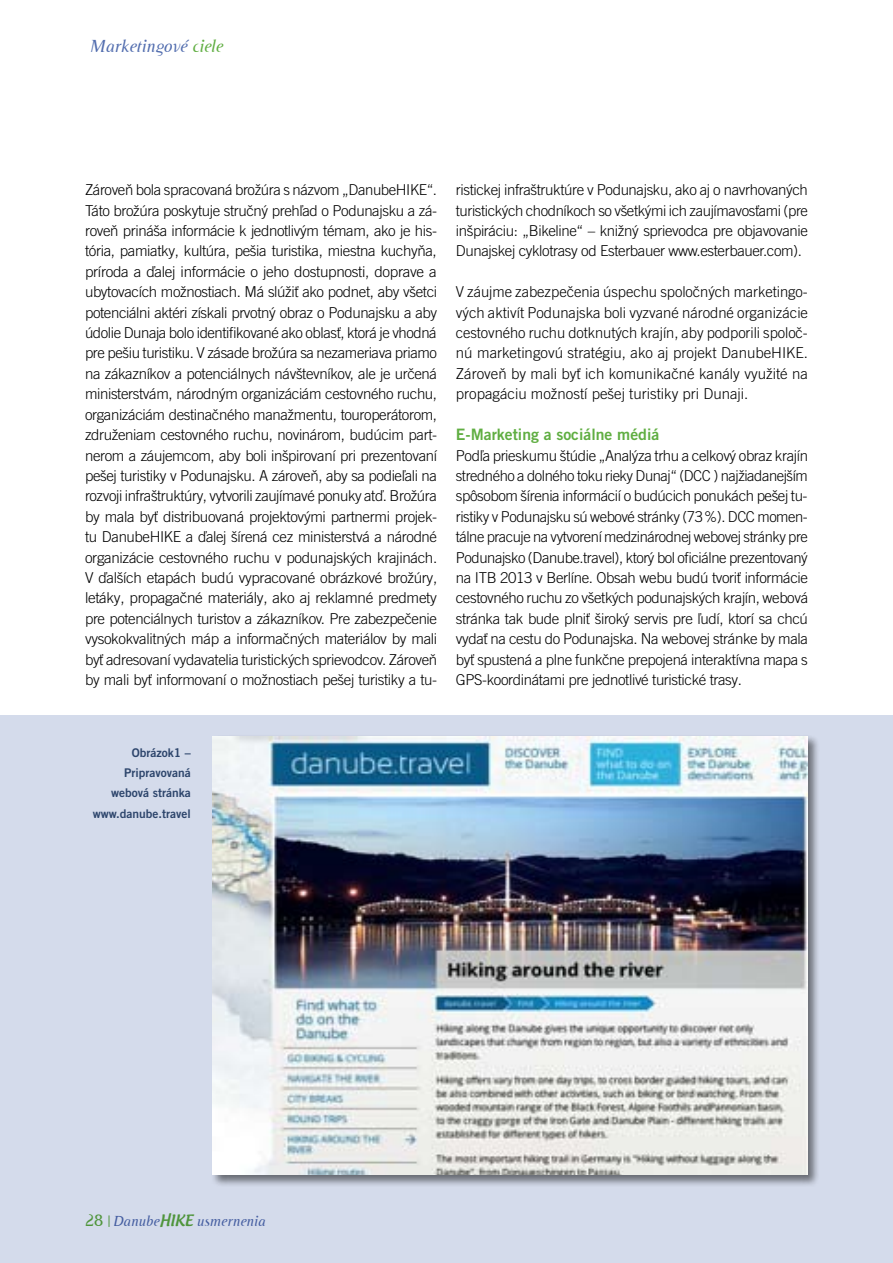
<style>
.page{position:relative;width:893px;height:1263px;background:#fff}
.page>*{position:absolute;margin:0;border:0;box-sizing:border-box;transform-origin:0 0}
.t1{font:italic 18px "Cutoff Pro";letter-spacing:-.01em;color:#536eaf}
.t2{font:15.75px "Trade Gothic LT Pro Bd 2";color:#60ae42}
.t3{font:300 15px/20.4px "Trade Gothic LT Pro";letter-spacing:-.025em;color:#000;text-align:justify}
.t4{font:italic 15px "Cutoff Pro";color:#536eaf}
.t5{font:12px/20.4px "Trade Gothic LT Pro Bd 2";color:#2d456c;text-align:right}
.s1{color:#60ae42}
.s2{font-style:normal;font-size:18px;color:#60ae42}
.s3{font-style:normal;color:#60ae42}
.s4{font-family:"Androgyne";font-weight:500;font-style:normal;color:#60ae42}
</style>
<div class="page">
<div style="left:0;top:716px;width:893px;height:547px;background:#d4dbeb"></div>
<div style="left:210px;top:733px;width:609px;height:453px;background:#000;opacity:.5"></div>
<img style="left:213px;top:736px;width:595px;height:439px">
<p class="t1" style="left:90px;top:36px;width:135px">Marketingové <span class="s1">ciele</span></p>
<p class="t3" style="left:85px;top:179px;width:354px">Zároveň bola spracovaná brožúra s názvom „DanubeHIKE“.<br>Táto brožúra poskytuje stručný prehľad o Podunajsku a zá&shy;roveň prináša informácie k jednotlivým témam, ako je his&shy;tória, pamiatky, kultúra, pešia turistika, miestna kuchyňa, príroda a ďalej informácie o jeho dostupnosti, doprave a ubytovacích možnostiach. Má slúžiť ako podnet, aby všetci potenciálni aktéri získali prvotný obraz o Podunajsku a aby údolie Dunaja bolo identifikované ako oblasť, ktorá je vhodná pre pešiu turistiku. V zásade brožúra sa nezameriava priamo na zákazníkov a potenciálnych návštevníkov, ale je určená ministerstvám, národným organizáciám cestovného ruchu, organizáciám destinačného manažmentu, touroperátorom, združeniam cestovného ruchu, novinárom, budúcim part&shy;nerom a záujemcom, aby boli inšpirovaní pri prezentovaní pešej turistiky v Podunajsku. A zároveň, aby sa podieľali na rozvoji infraštruktúry, vytvorili zaujímavé ponuky atď. Brožúra by mala byť distribuovaná projektovými partnermi projek&shy;tu DanubeHIKE a ďalej šírená cez ministerstvá a národné organizácie cestovného ruchu v podunajských krajinách.<br>V ďalších etapách budú vypracované obrázkové brožúry, letáky, propagačné materiály, ako aj reklamné predmety pre potenciálnych turistov a zákazníkov. Pre zabezpečenie vysokokvalitných máp a informačných materiálov by mali byť adresovaní vydavatelia turistických sprievodcov. Zároveň by mali byť informovaní o možnostiach pešej turistiky a tu-</p>
<p class="t3" style="left:456px;top:179px;width:354px">ristickej infraštruktúre v Podunajsku, ako aj o navrhovaných turistických chodníkoch so všetkými ich zaujímavosťami (pre inšpiráciu: „Bikeline“ – knižný sprievodca pre objavovanie Dunajskej cyklotrasy od Esterbauer www.esterbauer.com).</p>
<p class="t3" style="left:456px;top:282px;width:354px">V záujme zabezpečenia úspechu spoločných marketingo&shy;vých aktivít Podunajska boli vyzvané národné organizácie cestovného ruchu dotknutých krajín, aby podporili spoloč&shy;nú marketingovú stratégiu, ako aj projekt DanubeHIKE.<br>Zároveň by mali byť ich komunikačné kanály využité na propagáciu možností pešej turistiky pri Dunaji.</p>
<p class="t2" style="left:456px;top:425px;width:205px">E-Marketing a sociálne médiá</p>
<p class="t3" style="left:456px;top:445px;width:354px">Podľa prieskumu štúdie „Analýza trhu a celkový obraz krajín stredného a dolného toku rieky Dunaj“ (DCC ) najžiadanejším spôsobom šírenia informácií o budúcich ponukách pešej tu&shy;ristiky v Podunajsku sú webové stránky (73%). DCC momen&shy;tálne pracuje na vytvorení medzinárodnej webovej stránky pre Podunajsko (Danube.travel), ktorý bol oficiálne prezentovaný na ITB 2013 v Berlíne. Obsah webu budú tvoriť informácie cestovného ruchu zo všetkých podunajských krajín, webová stránka tak bude plniť široký servis pre ľudí, ktorí sa chcú vydať na cestu do Podunajska. Na webovej stránke by mala byť spustená a plne funkčne prepojená interaktívna mapa s GPS-koordinátami pre jednotlivé turistické trasy.</p>
<p class="t5" style="left:93px;top:742px;width:100px">Obrázok1 –<br>Pripravovaná webová stránka www.danube.travel</p>
<p class="t4" style="left:85px;top:1212px;width:182px"><span class="s2">28</span> <span class="s3">|</span>Danube<span class="s4">HIKE</span> usmernenia</p>
</div>
